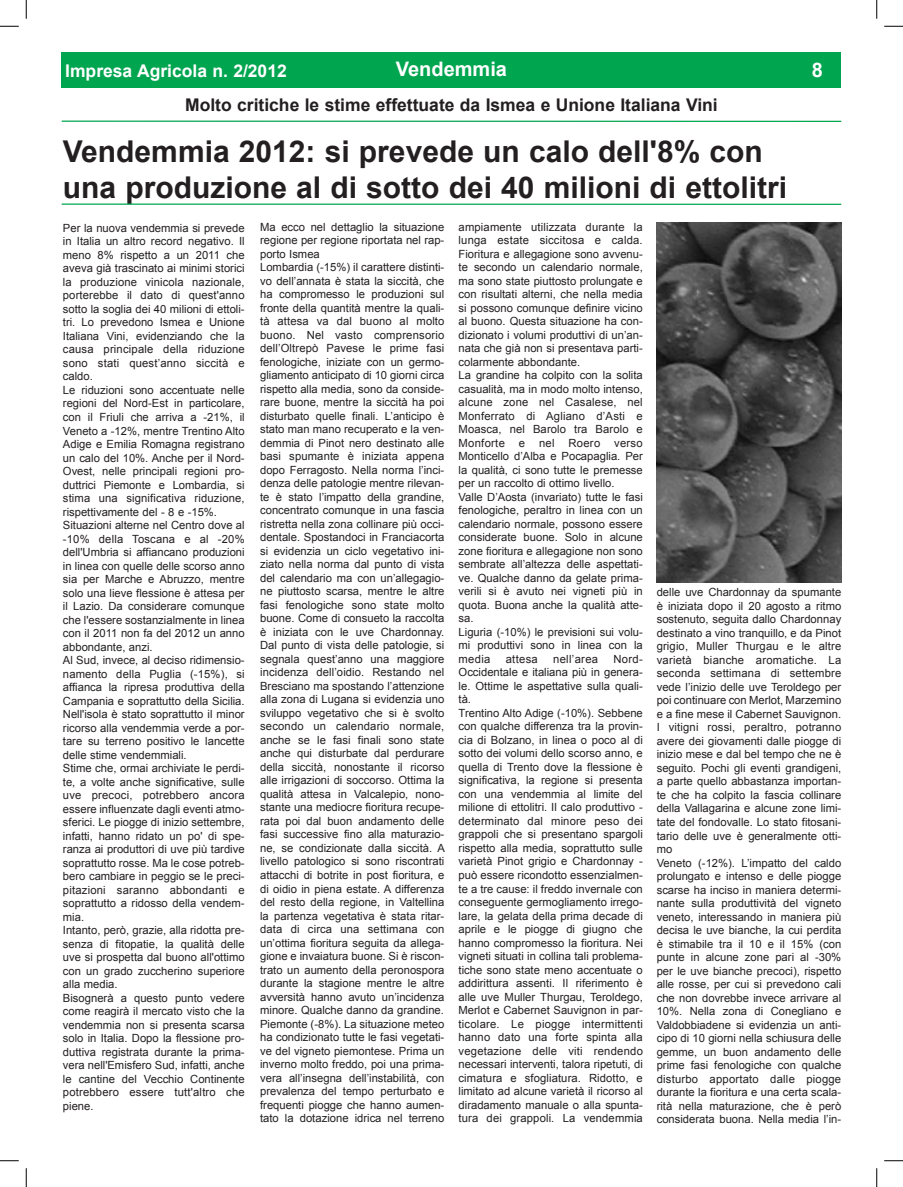
<style>
.page{position:relative;width:903px;height:1187px;background:#fff}
.page>*{position:absolute;margin:0;border:0;box-sizing:border-box;transform-origin:0 0}
.t1{font:700 30px/36px "Arial";color:#231f20}
.t2{font:700 20px "Arial";color:#fff}
.t3{font:700 17.5px "Arial";color:#231f20}
.t4{font:700 17.5px "Arial";color:#fff}
.t5{font:11.25px/13.5px "Arial";color:#231f20}
.t6{font:11.25px "Arial";letter-spacing:.03em;color:#231f20}
</style>
<div class="page">
<div style="left:62px;top:53px;width:779px;height:35px;background:#00a54f"></div>
<hr style="left:62px;top:203px;width:779px;height:2px;background:#00a54f">
<hr style="left:62px;top:120px;width:779px;height:2px;background:#00a54f">
<img style="left:657px;top:222px;width:184px;height:361px">
<svg style="left:0;top:25px;width:19px;height:2px"></svg>
<svg style="left:884px;top:25px;width:19px;height:2px"></svg>
<svg style="left:0;top:1160px;width:19px;height:1px"></svg>
<svg style="left:884px;top:1160px;width:19px;height:1px"></svg>
<svg style="left:25px;top:0;width:2px;height:19px"></svg>
<svg style="left:25px;top:1168px;width:2px;height:18px"></svg>
<svg style="left:876px;top:0;width:1px;height:19px"></svg>
<svg style="left:876px;top:1168px;width:1px;height:18px"></svg>
<h2 class="t2" style="left:396px;top:56px;width:113px">Vendemmia</h2>
<h3 class="t4" style="left:65px;top:59px;width:223px">Impresa Agricola n. 2/2012</h3>
<h2 class="t2" style="left:812px;top:57px;width:13px">8</h2>
<h3 class="t3" style="left:185px;top:93px;width:534px">Molto critiche le stime effettuate da Ismea e Unione Italiana Vini</h3>
<h1 class="t1" style="left:63px;top:135px;width:726px">Vendemmia 2012: si prevede un calo dell'8% con una produzione al di sotto dei 40 milioni di ettolitri</h1>
<p class="t5" style="left:63px;top:221px;width:183px">Per la nuova vendemmia si prevede in Italia un altro record negativo. Il meno 8% rispetto a un 2011 che aveva già trascinato ai minimi storici la produzione vinicola nazionale, porterebbe il dato di quest'anno sotto la soglia dei 40 milioni di ettoli&shy;tri. Lo prevedono Ismea e Unione Italiana Vini, evidenziando che la causa principale della riduzione sono stati quest’anno siccità e caldo.<br>Le riduzioni sono accentuate nelle regioni del Nord-Est in particolare, con il Friuli che arriva a -21%, il Veneto a -12%, mentre Trentino Alto Adige e Emilia Romagna registrano un calo del 10%. Anche per il Nord-Ovest, nelle principali regioni pro&shy;duttrici Piemonte e Lombardia, si stima una significativa riduzione, rispettivamente del - 8 e -15%.<br>Situazioni alterne nel Centro dove al -10% della Toscana e al -20% dell'Umbria si affiancano produzioni in linea con quelle delle scorso anno sia per Marche e Abruzzo, mentre solo una lieve flessione è attesa per il Lazio. Da considerare comunque che l'essere sostanzialmente in linea con il 2011 non fa del 2012 un anno abbondante, anzi.<br>Al Sud, invece, al deciso ridimensio&shy;namento della Puglia (-15%), si affianca la ripresa produttiva della Campania e soprattutto della Sicilia.<br>Nell'isola è stato soprattutto il minor ricorso alla vendemmia verde a por&shy;tare su terreno positivo le lancette delle stime vendemmiali.<br>Stime che, ormai archiviate le perdi&shy;te, a volte anche significative, sulle uve precoci, potrebbero ancora essere influenzate dagli eventi atmo&shy;sferici. Le piogge di inizio settembre, infatti, hanno ridato un po' di spe&shy;ranza ai produttori di uve più tardive soprattutto rosse. Ma le cose potreb&shy;bero cambiare in peggio se le preci&shy;pitazioni saranno abbondanti e soprattutto a ridosso della vendem&shy;mia.<br>Intanto, però, grazie, alla ridotta pre&shy;senza di fitopatie, la qualità delle uve si prospetta dal buono all'ottimo con un grado zuccherino superiore alla media.<br>Bisognerà a questo punto vedere come reagirà il mercato visto che la vendemmia non si presenta scarsa solo in Italia. Dopo la flessione pro&shy;duttiva registrata durante la prima&shy;vera nell'Emisfero Sud, infatti, anche le cantine del Vecchio Continente potrebbero essere tutt'altro che piene.</p>
<p class="t5" style="left:260px;top:220px;width:186px">Ma ecco nel dettaglio la situazione regione per regione riportata nel rap&shy;porto Ismea<br>Lombardia (-15%) il carattere distinti&shy;vo dell’annata è stata la siccità, che ha compromesso le produzioni sul fronte della quantità mentre la quali&shy;tà attesa va dal buono al molto buono. Nel vasto comprensorio dell’Oltrepò Pavese le prime fasi fenologiche, iniziate con un germo&shy;gliamento anticipato di 10 giorni circa rispetto alla media, sono da conside&shy;rare buone, mentre la siccità ha poi disturbato quelle finali. L’anticipo è stato man mano recuperato e la ven&shy;demmia di Pinot nero destinato alle basi spumante è iniziata appena dopo Ferragosto. Nella norma l’inci&shy;denza delle patologie mentre rilevan&shy;te è stato l’impatto della grandine, concentrato comunque in una fascia ristretta nella zona collinare più occi&shy;dentale. Spostandoci in Franciacorta si evidenzia un ciclo vegetativo ini&shy;ziato nella norma dal punto di vista del calendario ma con un’allegagio&shy;ne piuttosto scarsa, mentre le altre fasi fenologiche sono state molto buone. Come di consueto la raccolta è iniziata con le uve Chardonnay.<br>Dal punto di vista delle patologie, si segnala quest’anno una maggiore incidenza dell’oidio. Restando nel Bresciano ma spostando l’attenzione alla zona di Lugana si evidenzia uno sviluppo vegetativo che si è svolto secondo un calendario normale, anche se le fasi finali sono state anche qui disturbate dal perdurare della siccità, nonostante il ricorso alle irrigazioni di soccorso. Ottima la qualità attesa in Valcalepio, nono&shy;stante una mediocre fioritura recupe&shy;rata poi dal buon andamento delle fasi successive fino alla maturazio&shy;ne, se condizionate dalla siccità. A livello patologico si sono riscontrati attacchi di botrite in post fioritura, e di oidio in piena estate. A differenza del resto della regione, in Valtellina la partenza vegetativa è stata ritar&shy;data di circa una settimana con un’ottima fioritura seguita da allega&shy;gione e invaiatura buone. Si è riscon&shy;trato un aumento della peronospora durante la stagione mentre le altre avversità hanno avuto un’incidenza minore. Qualche danno da grandine.<br>Piemonte (-8%). La situazione meteo ha condizionato tutte le fasi vegetati&shy;ve del vigneto piemontese. Prima un inverno molto freddo, poi una prima&shy;vera all’insegna dell’instabilità, con prevalenza del tempo perturbato e frequenti piogge che hanno aumen&shy;tato la dotazione idrica nel terreno</p>
<p class="t5" style="left:459px;top:220px;width:186px">ampiamente utilizzata durante la lunga estate siccitosa e calda.<br>Fioritura e allegagione sono avvenu&shy;te secondo un calendario normale, ma sono state piuttosto prolungate e con risultati alterni, che nella media si possono comunque definire vicino al buono. Questa situazione ha con&shy;dizionato i volumi produttivi di un’an&shy;nata che già non si presentava parti&shy;colarmente abbondante.<br>La grandine ha colpito con la solita casualità, ma in modo molto intenso, alcune zone nel Casalese, nel Monferrato di Agliano d’Asti e Moasca, nel Barolo tra Barolo e Monforte e nel Roero verso Monticello d’Alba e Pocapaglia. Per la qualità, ci sono tutte le premesse per un raccolto di ottimo livello.<br>Valle D’Aosta (invariato) tutte le fasi fenologiche, peraltro in linea con un calendario normale, possono essere considerate buone. Solo in alcune zone fioritura e allegagione non sono sembrate all’altezza delle aspettati&shy;ve. Qualche danno da gelate prima&shy;verili si è avuto nei vigneti più in quota. Buona anche la qualità atte&shy;sa.<br>Liguria (-10%) le previsioni sui volu&shy;mi produttivi sono in linea con la media</p>
<p class="t5" style="left:506px;top:652px;width:34px">attesa</p>
<p class="t6" style="left:553px;top:651px;width:47px">nell’area</p>
<p class="t5" style="left:459px;top:652px;width:186px;text-indent:155px">Nord-Occidentale e italiana più in genera&shy;le. Ottime le aspettative sulla quali&shy;tà.<br>Trentino Alto Adige (-10%). Sebbene con qualche differenza tra la provin&shy;cia di Bolzano, in linea o poco al di sotto dei volumi dello scorso anno, e quella di Trento dove la flessione è significativa, la regione si presenta con una vendemmia al limite del milione di ettolitri. Il calo produttivo - determinato dal minore peso dei grappoli che si presentano spargoli rispetto alla media, soprattutto sulle varietà Pinot grigio e Chardonnay - può essere ricondotto essenzialmen&shy;te a tre cause: il freddo invernale con conseguente germogliamento irrego&shy;lare, la gelata della prima decade di aprile e le piogge di giugno che hanno compromesso la fioritura. Nei vigneti situati in collina tali problema&shy;tiche sono state meno accentuate o addirittura assenti. Il riferimento è alle uve Muller Thurgau, Teroldego, Merlot e Cabernet Sauvignon in par&shy;ticolare. Le piogge intermittenti hanno dato una forte spinta alla vegetazione delle viti rendendo necessari interventi, talora ripetuti, di cimatura e sfogliatura. Ridotto, e limitato ad alcune varietà il ricorso al diradamento manuale o alla spunta&shy;tura dei grappoli. La vendemmia</p>
<p class="t5" style="left:657px;top:585px;width:186px">delle uve Chardonnay da spumante è iniziata dopo il 20 agosto a ritmo sostenuto, seguita dallo Chardonnay destinato a vino tranquillo, e da Pinot grigio, Muller Thurgau e le altre varietà bianche aromatiche. La seconda settimana di settembre vede l’inizio delle uve Teroldego per poi continuare con Merlot, Marzemino e a fine mese il Cabernet Sauvignon.<br>I vitigni rossi, peraltro, potranno avere dei giovamenti dalle piogge di inizio mese e dal bel tempo che ne è seguito. Pochi gli eventi grandigeni, a parte quello abbastanza importan&shy;te che ha colpito la fascia collinare della Vallagarina e alcune zone limi&shy;tate del fondovalle. Lo stato fitosani&shy;tario delle uve è generalmente otti&shy;mo<br>Veneto (-12%). L’impatto del caldo prolungato e intenso e delle piogge scarse ha inciso in maniera determi&shy;nante sulla produttività del vigneto veneto, interessando in maniera più decisa le uve bianche, la cui perdita è stimabile tra il 10 e il 15% (con punte in alcune zone pari al -30% per le uve bianche precoci), rispetto alle rosse, per cui si prevedono cali che non dovrebbe invece arrivare al 10%. Nella zona di Conegliano e Valdobbiadene si evidenzia un anti&shy;cipo di 10 giorni nella schiusura delle gemme, un buon andamento delle prime fasi fenologiche con qualche disturbo apportato dalle piogge durante la fioritura e una certa scala&shy;rità nella maturazione, che è però considerata buona. Nella media l’in-</p>
</div>
